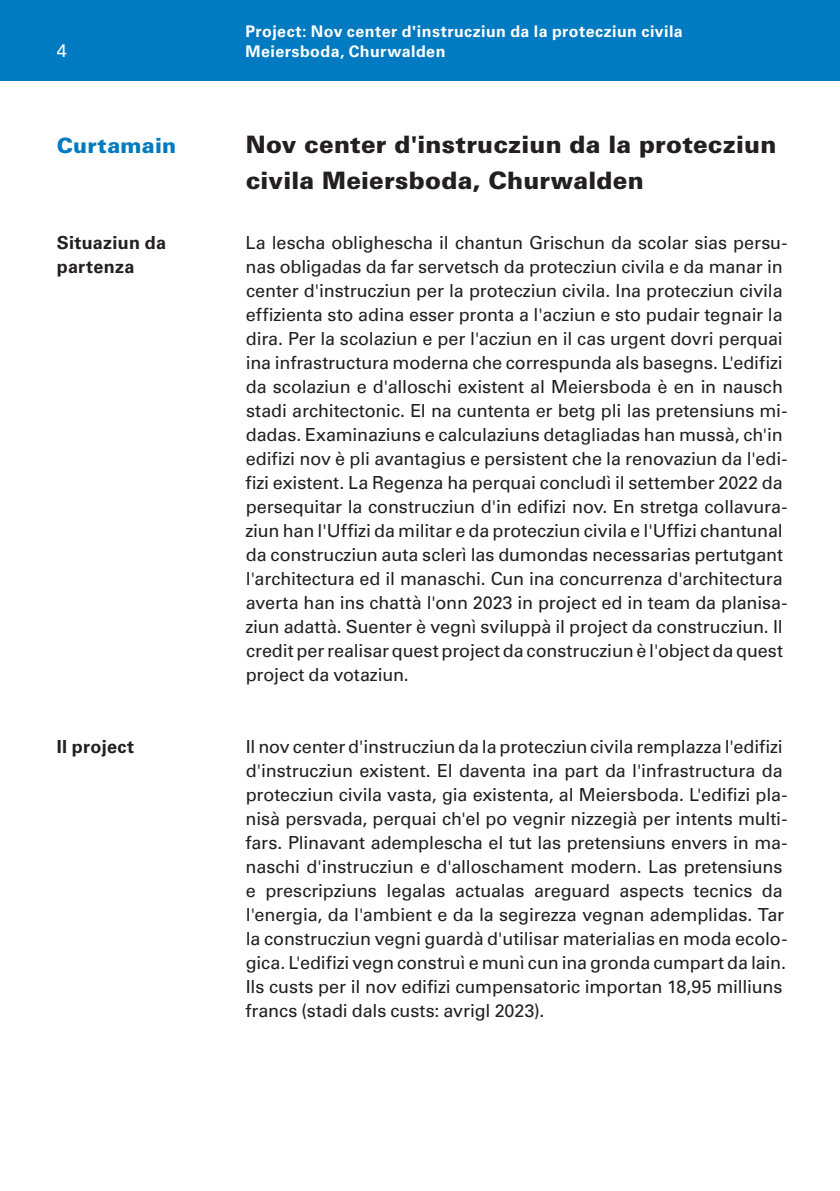
<style>
.page{position:relative;width:840px;height:1191px;background:#fff}
.page>*{position:absolute;margin:0;border:0;box-sizing:border-box;transform-origin:0 0}
.Titelzeile__in_Kürze___im_Detail{font:900 24px/36px "Univers LT Std";letter-spacing:.005em;color:#231f20}
.In_Kürze_Marginalie{font:900 21px "Univers LT Std";letter-spacing:.015em;color:#007ac0}
.GS{font:18px/24px "Univers LT Std";letter-spacing:-.01em;color:#231f20}
.GS_bold{font:700 18px/24px "Univers LT Std";letter-spacing:.015em;color:#231f20}
.GS-2{font:700 18px "Univers LT Std";letter-spacing:.02em;color:#231f20}
.t1{font:18px "Univers LT Std";color:#fff}
.GS-3{font:700 16px/20px "Univers LT Std";letter-spacing:.025em;color:#fff}
.s1{font-weight:900}
</style>
<div class="page">
<div style="left:0;top:0;width:839px;height:81px;background:#007ac0"></div>
<p class="t1" style="left:57px;top:40px;width:12px">4</p>
<p class="GS-3" style="left:245px;top:21px;width:438px">Project: Nov center d<span class="s1">'</span>instrucziun da la protecziun civila<br>Meiersboda, Churwalden</p>
<p class="In_Kürze_Marginalie" style="left:57px;top:132px;width:121px">Curtamain</p>
<p class="Titelzeile__in_Kürze___im_Detail" style="left:245px;top:126px;width:532px">Nov center d'instrucziun da la protecziun civila Meiersboda, Churwalden</p>
<p class="GS_bold" style="left:57px;top:231px;width:111px">Situaziun da partenza</p>
<p class="GS" style="left:245px;top:230px;width:543px">La lescha oblighescha il chantun Grischun da scolar sias persu&shy;nas obligadas da far servetsch da protecziun civila e da manar in center d'instrucziun per la protecziun civila. Ina protecziun civila effizienta sto adina esser pronta a l'acziun e sto pudair tegnair la dira. Per la scolaziun e per l'acziun en il cas urgent dovri perquai ina infrastructura moderna che correspunda als basegns. L'edifizi da scolaziun e d'alloschi existent al Meiersboda è en in nausch stadi architectonic. El na cuntenta er betg pli las pretensiuns mi&shy;dadas. Examinaziuns e calculaziuns detagliadas han mussà, ch'in edifizi nov è pli avantagius e persistent che la renovaziun da l'edi&shy;fizi existent. La Regenza ha perquai concludì il settember 2022 da persequitar la construcziun d'in edifizi nov. En stretga collavura&shy;ziun han l'Uffizi da militar e da protecziun civila e l'Uffizi chantunal da construcziun auta sclerì las dumondas necessarias pertutgant l'architectura ed il manaschi. Cun ina concurrenza d'architectura averta han ins chattà l'onn 2023 in project ed in team da planisa&shy;ziun adattà. Suenter è vegnì sviluppà il project da construcziun. Il credit per realisar quest project da construcziun è l'object da quest project da votaziun.</p>
<p class="GS-2" style="left:57px;top:736px;width:79px">Il project</p>
<p class="GS" style="left:245px;top:734px;width:543px">Il nov center d'instrucziun da la protecziun civila remplazza l'edifizi d'instrucziun existent. El daventa ina part da l'infrastructura da protecziun civila vasta, gia existenta, al Meiersboda. L'edifizi pla&shy;nisà persvada, perquai ch'el po vegnir nizzegià per intents multi&shy;fars. Plinavant ademplescha el tut las pretensiuns envers in ma&shy;naschi d'instrucziun e d'alloschament modern. Las pretensiuns e prescripziuns legalas actualas areguard aspects tecnics da l'energia, da l'ambient e da la segirezza vegnan ademplidas. Tar la construcziun vegni guardà d'utilisar materialias en moda ecolo&shy;gica. L'edifizi vegn construì e munì cun ina gronda cumpart da lain.<br>Ils custs per il nov edifizi cumpensatoric importan 18,95 milliuns francs (stadi dals custs: avrigl 2023).</p>
</div>
